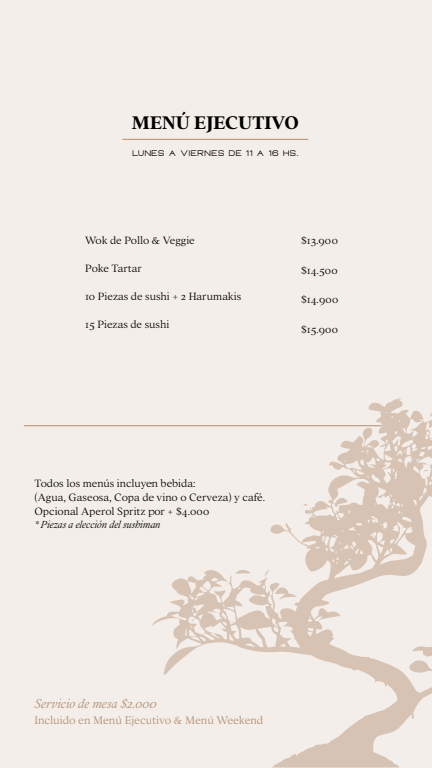
<style>
.page{position:relative;width:432px;height:768px;background:#f3eee9}
.page>*{position:absolute;margin:0;border:0;box-sizing:border-box;transform-origin:0 0}
.t1{font:700 20px "Addington CF";color:#000}
.t2{font:italic 100 14px "Addington CF";color:#b48e6f}
.t3{font:100 12px "Addington CF";letter-spacing:-.01em;color:#b48e6f}
.t4{font:100 11.6px/14px "Addington CF";color:#000}
.t5{font:italic 100 11.2px "Addington CF";color:#000}
.t6{font:700 8px "Neon";color:#000}
</style>
<div class="page">
<svg style="left:152px;top:398px;width:280px;height:370px"></svg>
<svg style="left:409px;top:646px;width:23px;height:27px"></svg>
<svg style="left:275px;top:587px;width:22px;height:12px"></svg>
<svg style="left:235px;top:569px;width:15px;height:5px"></svg>
<svg style="left:265px;top:569px;width:5px;height:8px"></svg>
<svg style="left:303px;top:503px;width:5px;height:3px"></svg>
<svg style="left:423px;top:469px;width:6px;height:2px"></svg>
<svg style="left:192px;top:618px;width:3px;height:4px"></svg>
<hr style="left:122px;top:139px;width:186px;height:1px;background:#b48e6f">
<hr style="left:24px;top:425px;width:357px;height:1px;background:#b48e6f">
<h1 class="t1" style="left:132px;top:108px;width:168px">MENÚ EJECUTIVO</h1>
<p class="t6" style="left:132px;top:148px;width:168px">LUNES A VIERNES DE 11 A 16 HS.</p>
<p class="t4" style="left:85px;top:233px;width:111px">Wok de Pollo &amp; Veggie</p>
<p class="t4" style="left:85px;top:260px;width:58px">Poke Tartar</p>
<p class="t4" style="left:85px;top:288px;width:158px">10 Piezas de sushi + 2 Harumakis</p>
<p class="t4" style="left:85px;top:316px;width:86px">15 Piezas de sushi</p>
<p class="t4" style="left:301px;top:233px;width:38px">$13.900</p>
<p class="t4" style="left:301px;top:262px;width:38px">$14.500</p>
<p class="t4" style="left:301px;top:292px;width:39px">$14.900</p>
<p class="t4" style="left:301px;top:321px;width:39px">$15.900</p>
<p class="t4" style="left:34px;top:476px;width:232px">Todos los menús incluyen bebida:<br>(Agua, Gaseosa, Copa de vino o Cerveza) y café.<br>Opcional Aperol Spritz por + $4.000</p>
<p class="t5" style="left:34px;top:517px;width:128px">* Piezas a elección del sushiman</p>
<p class="t2" style="left:34px;top:693px;width:123px">Servicio de mesa $2.000</p>
<p class="t3" style="left:34px;top:712px;width:230px">Incluido en Menú Ejecutivo &amp; Menú Weekend</p>
</div>
